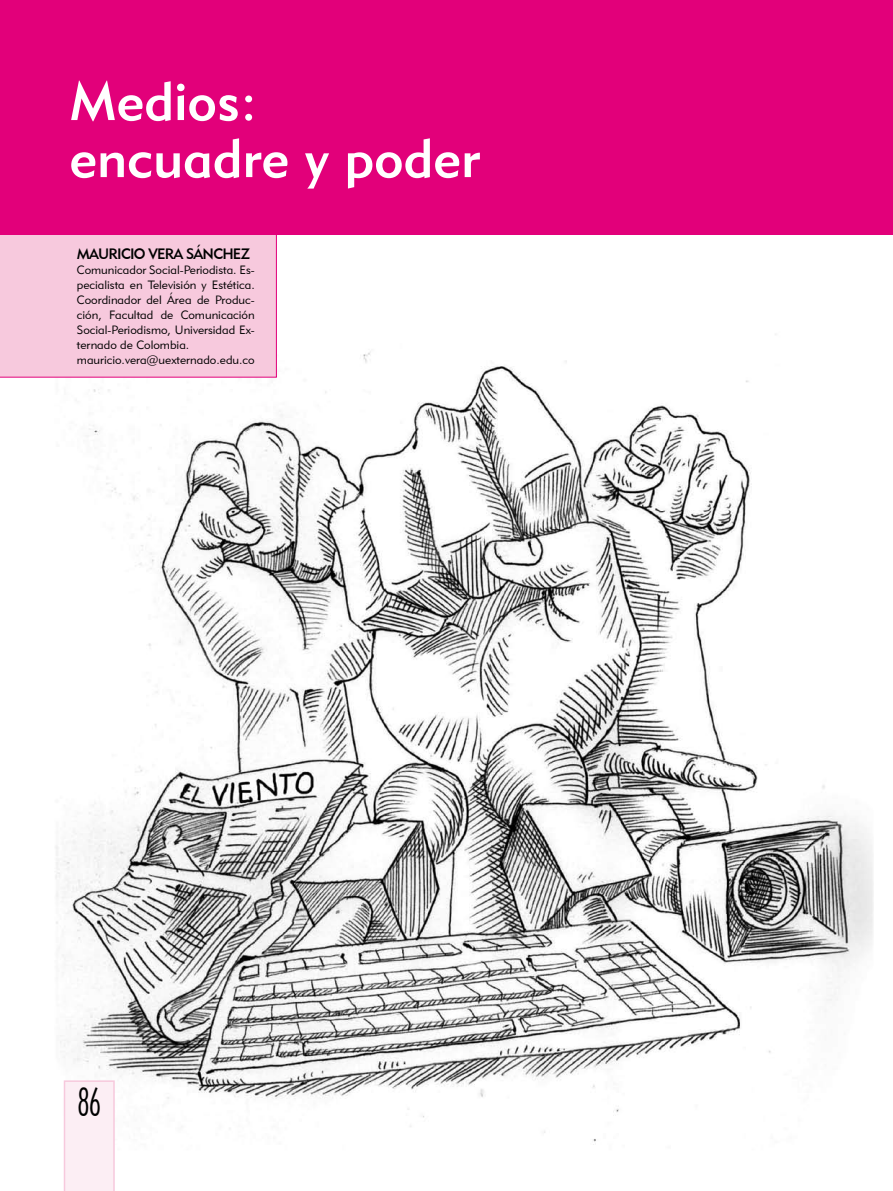
<style>
.page{position:relative;width:893px;height:1191px;background:#fff}
.page>*{position:absolute;margin:0;border:0;box-sizing:border-box;transform-origin:0 0}
.t1{font:54px/57px "Geometric 415 BT Medium A";color:#fff}
.t2{font:36px "Architecture Plain";color:#000;scale:.8 1}
.t3{font:15px "Geometric 415 BT Medium A";letter-spacing:-.05em;color:#000}
.t4{font:12px/15px "Geometric 415 BT Lite A";color:#000}
</style>
<div class="page">
<img style="left:55px;top:234px;width:819px;height:957px">
<svg style="left:64px;top:1080px;width:51px;height:111px;background:#fbebf2"></svg>
<div style="left:0;top:234px;width:277px;height:143px;background:#f7c9dd"></div>
<div style="left:0;top:0;width:893px;height:234px;background:#e2007a"></div>
<h1 class="t1" style="left:69px;top:72px;width:412px">Medios: encuadre y poder</h1>
<p class="t3" style="left:77px;top:244px;width:175px">Mauric io Vera Sánchez</p>
<p class="t4" style="left:77px;top:262px;width:179px">Comunicador Social-Periodista. Es&shy;pecialista en Televisión y Estética.<br>Coordinador del Área de Produc&shy;ción, Facultad de Comunicación Social-Periodismo, Universidad Ex&shy;ternado de Colombia. mauricio.vera@uexternado.edu.co</p>
<h2 class="t2" style="left:78px;top:1080px;width:31px">86</h2>
</div>
